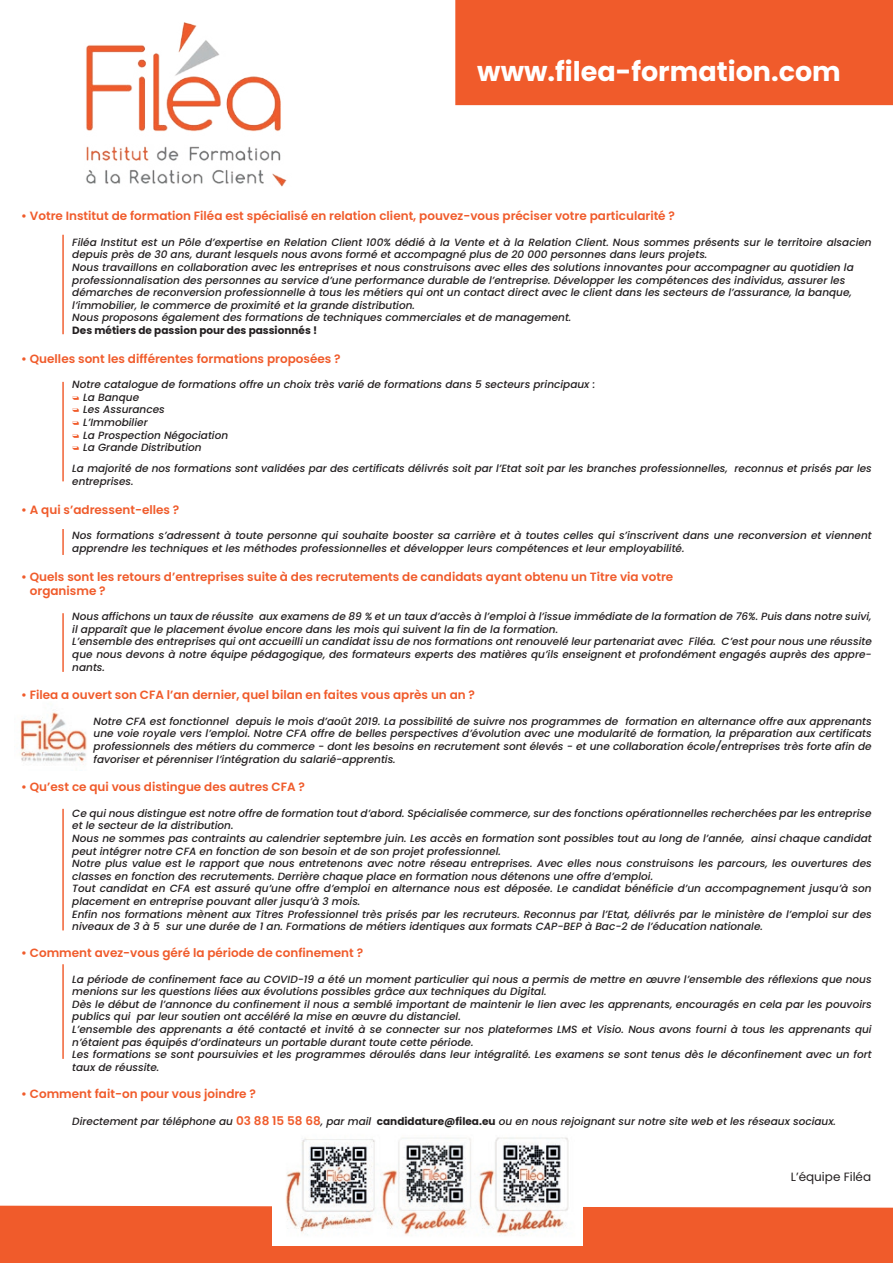
<style>
.page{position:relative;width:893px;height:1263px;background:#fff}
.page>*{position:absolute;margin:0;border:0;box-sizing:border-box;transform-origin:0 0}
.t1{font:700 27px "Poppins";color:#fff}
.t2{font:600 12px/14.4px "Poppins";color:#f05b2b}
.t3{font:12px "Poppins";color:#231f20}
.t4{font:italic 500 10.5px/12.6px "Poppins";color:#231f20}
.t5{font:700 10.5px "Poppins";color:#231f20}
.s1{font-family:"WTR Gothic Open Shaded";font-weight:400;font-style:normal;color:#f05b2b}
.s2{font-weight:600;font-style:normal;font-size:12px;color:#f05b2b}
.s3{font-weight:700;font-style:normal}
</style>
<div class="page">
<img style="left:86px;top:22px;width:201px;height:165px">
<hr style="left:62px;top:235px;width:2px;height:99px;background:#f05b2b">
<hr style="left:62px;top:382px;width:2px;height:99px;background:#f05b2b">
<hr style="left:62px;top:613px;width:2px;height:59px;background:#f05b2b">
<hr style="left:62px;top:809px;width:2px;height:121px;background:#f05b2b">
<hr style="left:62px;top:964px;width:2px;height:95px;background:#f05b2b">
<hr style="left:62px;top:529px;width:2px;height:26px;background:#f05b2b">
<div style="left:455px;top:0;width:438px;height:105px;background:#f05b2b"></div>
<div style="left:0;top:1206px;width:893px;height:57px;background:#f05b2b"></div>
<img style="left:20px;top:712px;width:67px;height:50px">
<img style="left:272px;top:1137px;width:311px;height:109px">
<h1 class="t1" style="left:477px;top:56px;width:365px">www.filea-formation.com</h1>
<p class="t2" style="left:21px;top:209px;width:655px">• Votre Institut de formation Filéa est spécialisé en relation client, pouvez-vous préciser votre particularité ?</p>
<p class="t4" style="left:72px;top:236px;width:801px">Filéa Institut est un Pôle d’expertise en Relation Client 100% dédié à la Vente et à la Relation Client. Nous sommes présents sur le territoire alsacien depuis près de 30 ans, durant lesquels nous avons formé et accompagné plus de 20 000 personnes dans leurs projets.<br>Nous travaillons en collaboration avec les entreprises et nous construisons avec elles des solutions innovantes pour accompagner au quotidien la professionnalisation des personnes au service d’une performance durable de l’entreprise. Développer les compétences des individus, assurer les démarches de reconversion professionnelle à tous les métiers qui ont un contact direct avec le client dans les secteurs de l’assurance, la banque, l’immobilier, le commerce de proximité et la grande distribution.<br>Nous proposons également des formations de techniques commerciales et de management.</p>
<p class="t5" style="left:72px;top:324px;width:246px">Des métiers de passion pour des passionnés !</p>
<p class="t2" style="left:21px;top:351px;width:321px">• Quelles sont les différentes formations proposées ?</p>
<p class="t4" style="left:72px;top:378px;width:524px">Notre catalogue de formations offre un choix très varié de formations dans 5 secteurs principaux :</p>
<p class="t4" style="left:72px;top:391px;width:68px"><span class="s1">-</span> La Banque</p>
<p class="t4" style="left:72px;top:403px;width:94px"><span class="s1">-</span> Les Assurances</p>
<p class="t4" style="left:72px;top:416px;width:77px"><span class="s1">-</span> L’Immobilier</p>
<p class="t4" style="left:72px;top:429px;width:157px"><span class="s1">-</span> La Prospection Négociation</p>
<p class="t4" style="left:72px;top:437px;width:801px;line-height:21.1px"><span class="s1">-</span> La Grande Distribution<br>La majorité de nos formations sont validées par des certificats délivrés soit par l’Etat soit par les branches professionnelles, reconnus et prisés par les</p>
<p class="t4" style="left:72px;top:475px;width:63px">entreprises.</p>
<p class="t2" style="left:21px;top:502px;width:160px">• A qui s’adressent-elles ?</p>
<p class="t4" style="left:72px;top:529px;width:801px">Nos formations s’adressent à toute personne qui souhaite booster sa carrière et à toutes celles qui s’inscrivent dans une reconversion et viennent apprendre les techniques et les méthodes professionnelles et développer leurs compétences et leur employabilité.</p>
<p class="t2" style="left:30px;top:569px;width:645px;text-indent:-9px">• Quels sont les retours d’entreprises suite à des recrutements de candidats ayant obtenu un Titre via votre organisme ?</p>
<p class="t4" style="left:72px;top:610px;width:801px">Nous affichons un taux de réussite aux examens de 89 % et un taux d’accès à l’emploi à l’issue immédiate de la formation de 76%. Puis dans notre suivi, il apparaît que le placement évolue encore dans les mois qui suivent la fin de la formation.<br>L’ensemble des entreprises qui ont accueilli un candidat issu de nos formations ont renouvelé leur partenariat avec Filéa. C’est pour nous une réussite que nous devons à notre équipe pédagogique, des formateurs experts des matières qu’ils enseignent et profondément engagés auprès des appre&shy;nants.</p>
<p class="t2" style="left:21px;top:688px;width:455px">• Filea a ouvert son CFA l’an dernier, quel bilan en faites vous après un an ?</p>
<p class="t4" style="left:94px;top:715px;width:780px;text-align:justify">Notre CFA est fonctionnel depuis le mois d’août 2019. La possibilité de suivre nos programmes de formation en alternance offre aux apprenants une voie royale vers l’emploi. Notre CFA offre de belles perspectives d’évolution avec une modularité de formation, la préparation aux certificats professionnels des métiers du commerce - dont les besoins en recrutement sont élevés - et une collaboration école/entreprises très forte afin de favoriser et pérenniser l’intégration du salarié-apprentis.</p>
<p class="t2" style="left:21px;top:780px;width:285px">• Qu’est ce qui vous distingue des autres CFA ?</p>
<p class="t4" style="left:72px;top:807px;width:801px">Ce qui nous distingue est notre offre de formation tout d’abord. Spécialisée commerce, sur des fonctions opérationnelles recherchées par les entreprise et le secteur de la distribution.<br>Nous ne sommes pas contraints au calendrier septembre juin. Les accès en formation sont possibles tout au long de l’année, ainsi chaque candidat peut intégrer notre CFA en fonction de son besoin et de son projet professionnel.<br>Notre plus value est le rapport que nous entretenons avec notre réseau entreprises. Avec elles nous construisons les parcours, les ouvertures des classes en fonction des recrutements. Derrière chaque place en formation nous détenons une offre d’emploi.<br>Tout candidat en CFA est assuré qu’une offre d’emploi en alternance nous est déposée. Le candidat bénéficie d’un accompagnement jusqu’à son placement en entreprise pouvant aller jusqu’à 3 mois.<br>Enfin nos formations mènent aux Titres Professionnel très prisés par les recruteurs. Reconnus par l’Etat, délivrés par le ministère de l’emploi sur des niveaux de 3 à 5 sur une durée de 1 an. Formations de métiers identiques aux formats CAP-BEP à Bac-2 de l’éducation nationale.</p>
<p class="t2" style="left:21px;top:946px;width:343px">• Comment avez-vous géré la période de confinement ?</p>
<p class="t4" style="left:72px;top:973px;width:801px">La période de confinement face au COVID-19 a été un moment particulier qui nous a permis de mettre en œuvre l’ensemble des réflexions que nous menions sur les questions liées aux évolutions possibles grâce aux techniques du Digital.<br>Dès le début de l’annonce du confinement il nous a semblé important de maintenir le lien avec les apprenants, encouragés en cela par les pouvoirs publics qui par leur soutien ont accéléré la mise en œuvre du distanciel.<br>L’ensemble des apprenants a été contacté et invité à se connecter sur nos plateformes LMS et Visio. Nous avons fourni à tous les apprenants qui n’étaient pas équipés d’ordinateurs un portable durant toute cette période.<br>Les formations se sont poursuivies et les programmes déroulés dans leur intégralité. Les examens se sont tenus dès le déconfinement avec un fort taux de réussite.</p>
<p class="t2" style="left:21px;top:1086px;width:236px">• Comment fait-on pour vous joindre ?</p>
<p class="t4" style="left:72px;top:1115px;width:765px">Directement par téléphone au <span class="s2">03 88 15 58 68</span>, par mail <span class="s3">candidature@filea.eu</span> ou en nous rejoignant sur notre site web et les réseaux sociaux.</p>
<p class="t3" style="left:791px;top:1170px;width:82px">L’équipe Filéa</p>
</div>
